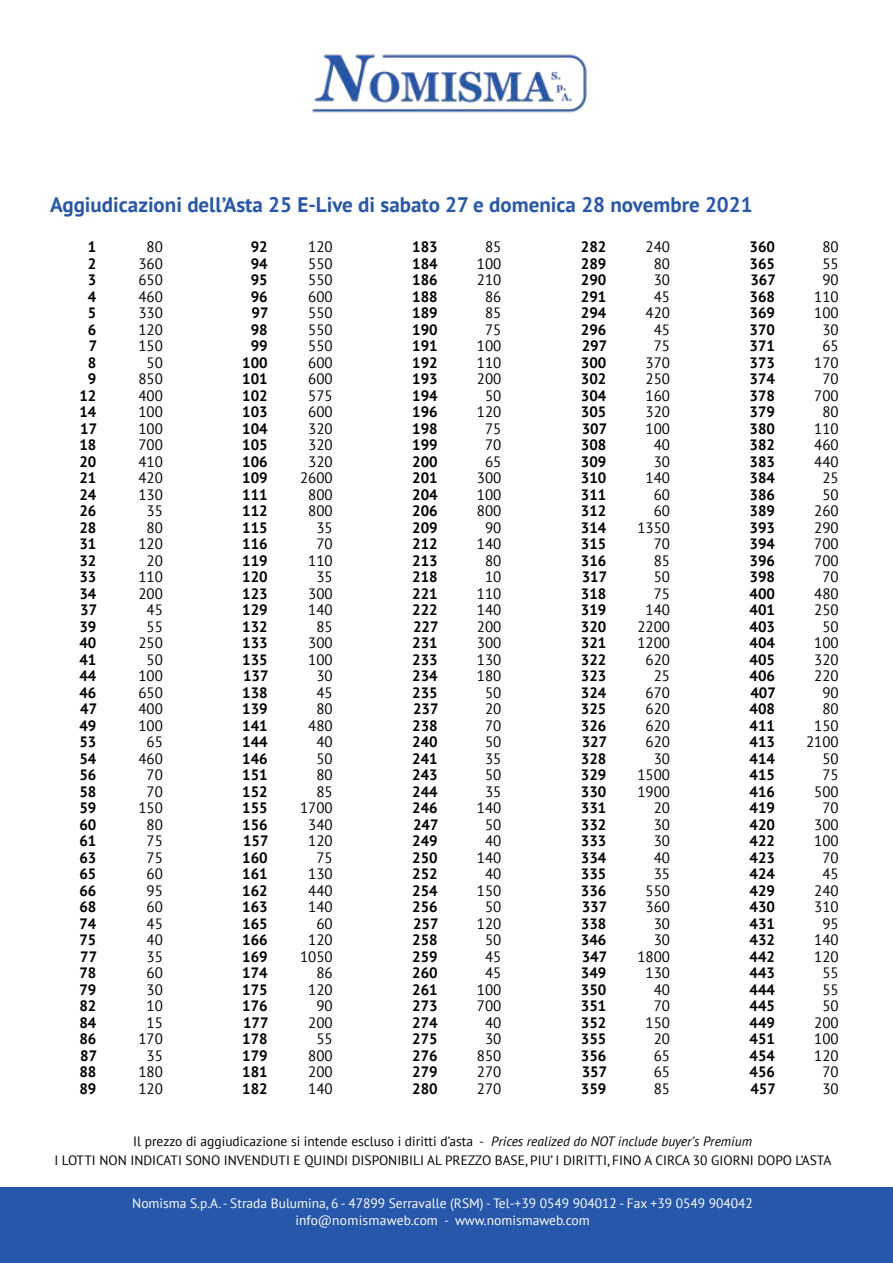
<style>
.page{position:relative;width:893px;height:1263px;background:#fff}
.page>*{position:absolute;margin:0;border:0;box-sizing:border-box;transform-origin:0 0}
.t1{font:700 21px "PT Sans";color:#2657aa}
.t2{font:700 15px/16.5px "PT Sans";color:#000;text-align:justify}
.t3{font:15px/16.5px "PT Sans";color:#000;text-align:right}
.t4{font:13.5px/19.5px "PT Sans";color:#000;text-align:center}
.t5{font:13.5px/16.5px "PT Sans";color:#fff;text-align:center}
.s1{font-style:italic}
</style>
<div class="page">
<div style="left:0;top:1187px;width:893px;height:76px;background:#2657aa"></div>
<img style="left:312px;top:54px;width:275px;height:59px">
<h1 class="t1" style="left:50px;top:191px;width:704px">Aggiudicazioni dell’Asta 25 E-Live di sabato 27 e domenica 28 novembre 2021</h1>
<p class="t2" style="left:581px;top:238px;width:28px">282<br>289<br>290<br>291<br>294<br>296<br>297<br>300<br>302<br>304<br>305<br>307<br>308<br>309<br>310<br>311<br>312<br>314<br>315<br>316<br>317<br>318<br>319<br>320<br>321<br>322<br>323<br>324<br>325<br>326<br>327<br>328<br>329<br>330<br>331<br>332<br>333<br>334<br>335<br>336<br>337<br>338<br>346<br>347<br>349<br>350<br>351<br>352<br>355<br>356<br>357<br>359</p>
<p class="t3" style="left:806px;top:238px;width:34px">80<br>55<br>90<br>110<br>100<br>30<br>65<br>170<br>70<br>700<br>80<br>110<br>460<br>440<br>25<br>50<br>260<br>290<br>700<br>700<br>70<br>480<br>250<br>50<br>100<br>320<br>220<br>90<br>80<br>150<br>2100<br>50<br>75<br>500<br>70<br>300<br>100<br>70<br>45<br>240<br>310<br>95<br>140<br>120<br>55<br>55<br>50<br>200<br>100<br>120<br>70<br>30</p>
<p class="t2" style="left:412px;top:238px;width:28px">183<br>184<br>186<br>188<br>189<br>190<br>191<br>192<br>193<br>194<br>196<br>198<br>199<br>200<br>201<br>204<br>206<br>209<br>212<br>213<br>218<br>221<br>222<br>227<br>231<br>233<br>234<br>235<br>237<br>238<br>240<br>241<br>243<br>244<br>246<br>247<br>249<br>250<br>252<br>254<br>256<br>257<br>258<br>259<br>260<br>261<br>273<br>274<br>275<br>276<br>279<br>280</p>
<p class="t3" style="left:637px;top:238px;width:34px">240<br>80<br>30<br>45<br>420<br>45<br>75<br>370<br>250<br>160<br>320<br>100<br>40<br>30<br>140<br>60<br>60<br>1350<br>70<br>85<br>50<br>75<br>140<br>2200<br>1200<br>620<br>25<br>670<br>620<br>620<br>620<br>30<br>1500<br>1900<br>20<br>30<br>30<br>40<br>35<br>550<br>360<br>30<br>30<br>1800<br>130<br>40<br>70<br>150<br>20<br>65<br>65<br>85</p>
<p class="t2" style="left:79px;top:238px;width:19px;text-align:right">1<br>2<br>3<br>4<br>5<br>6<br>7<br>8<br>9<br>12<br>14<br>17<br>18<br>20<br>21<br>24<br>26<br>28<br>31<br>32<br>33<br>34<br>37<br>39<br>40<br>41<br>44<br>46<br>47<br>49<br>53<br>54<br>56<br>58<br>59<br>60<br>61<br>63<br>65<br>66<br>68<br>74<br>75<br>77<br>78<br>79<br>82<br>84<br>86<br>87<br>88<br>89</p>
<p class="t3" style="left:138px;top:238px;width:26px;text-align:center">80<br>360<br>650<br>460<br>330<br>120<br>150<br>50<br>850<br>400<br>100<br>100<br>700<br>410<br>420<br>130<br>35<br>80<br>120<br>20<br>110<br>200<br>45<br>55<br>250<br>50<br>100<br>650<br>400<br>100<br>65<br>460<br>70<br>70<br>150<br>80<br>75<br>75<br>60<br>95<br>60<br>45<br>40<br>35<br>60<br>30<br>10<br>15<br>170<br>35<br>180<br>120</p>
<p class="t2" style="left:242px;top:238px;width:28px;text-align:right">92<br>94<br>95<br>96<br>97<br>98<br>99<br>100<br>101<br>102<br>103<br>104<br>105<br>106<br>109<br>111<br>112<br>115<br>116<br>119<br>120<br>123<br>129<br>132<br>133<br>135<br>137<br>138<br>139<br>141<br>144<br>146<br>151<br>152<br>155<br>156<br>157<br>160<br>161<br>162<br>163<br>165<br>166<br>169<br>174<br>175<br>176<br>177<br>178<br>179<br>181<br>182</p>
<p class="t3" style="left:300px;top:238px;width:34px">120<br>550<br>550<br>600<br>550<br>550<br>550<br>600<br>600<br>575<br>600<br>320<br>320<br>320<br>2600<br>800<br>800<br>35<br>70<br>110<br>35<br>300<br>140<br>85<br>300<br>100<br>30<br>45<br>80<br>480<br>40<br>50<br>80<br>85<br>1700<br>340<br>120<br>75<br>130<br>440<br>140<br>60<br>120<br>1050<br>86<br>120<br>90<br>200<br>55<br>800<br>200<br>140</p>
<p class="t3" style="left:477px;top:238px;width:26px;text-align:center">85<br>100<br>210<br>86<br>85<br>75<br>100<br>110<br>200<br>50<br>120<br>75<br>70<br>65<br>300<br>100<br>800<br>90<br>140<br>80<br>10<br>110<br>140<br>200<br>300<br>130<br>180<br>50<br>20<br>70<br>50<br>35<br>50<br>35<br>140<br>50<br>40<br>140<br>40<br>150<br>50<br>120<br>50<br>45<br>45<br>100<br>700<br>40<br>30<br>850<br>270<br>270</p>
<p class="t2" style="left:749px;top:238px;width:28px">360<br>365<br>367<br>368<br>369<br>370<br>371<br>373<br>374<br>378<br>379<br>380<br>382<br>383<br>384<br>386<br>389<br>393<br>394<br>396<br>398<br>400<br>401<br>403<br>404<br>405<br>406<br>407<br>408<br>411<br>413<br>414<br>415<br>416<br>419<br>420<br>422<br>423<br>424<br>429<br>430<br>431<br>432<br>442<br>443<br>444<br>445<br>449<br>451<br>454<br>456<br>457</p>
<p class="t4" style="left:54px;top:1131px;width:778px">Il prezzo di aggiudicazione si intende escluso i diritti d’asta - <span class="s1">Prices realized do NOT include buyer’s Premium<br></span>I LOTTI NON INDICATI SONO INVENDUTI E QUINDI DISPONIBILI AL PREZZO BASE, PIU’ I DIRITTI, FINO A CIRCA 30 GIORNI DOPO L’ASTA</p>
<p class="t5" style="left:132px;top:1195px;width:622px">Nomisma S.p.A. - Strada Bulumina, 6 - 47899 Serravalle (RSM) - Tel-+39 0549 904012 - Fax +39 0549 904042 info@nomismaweb.com - www.nomismaweb.com</p>
</div>
